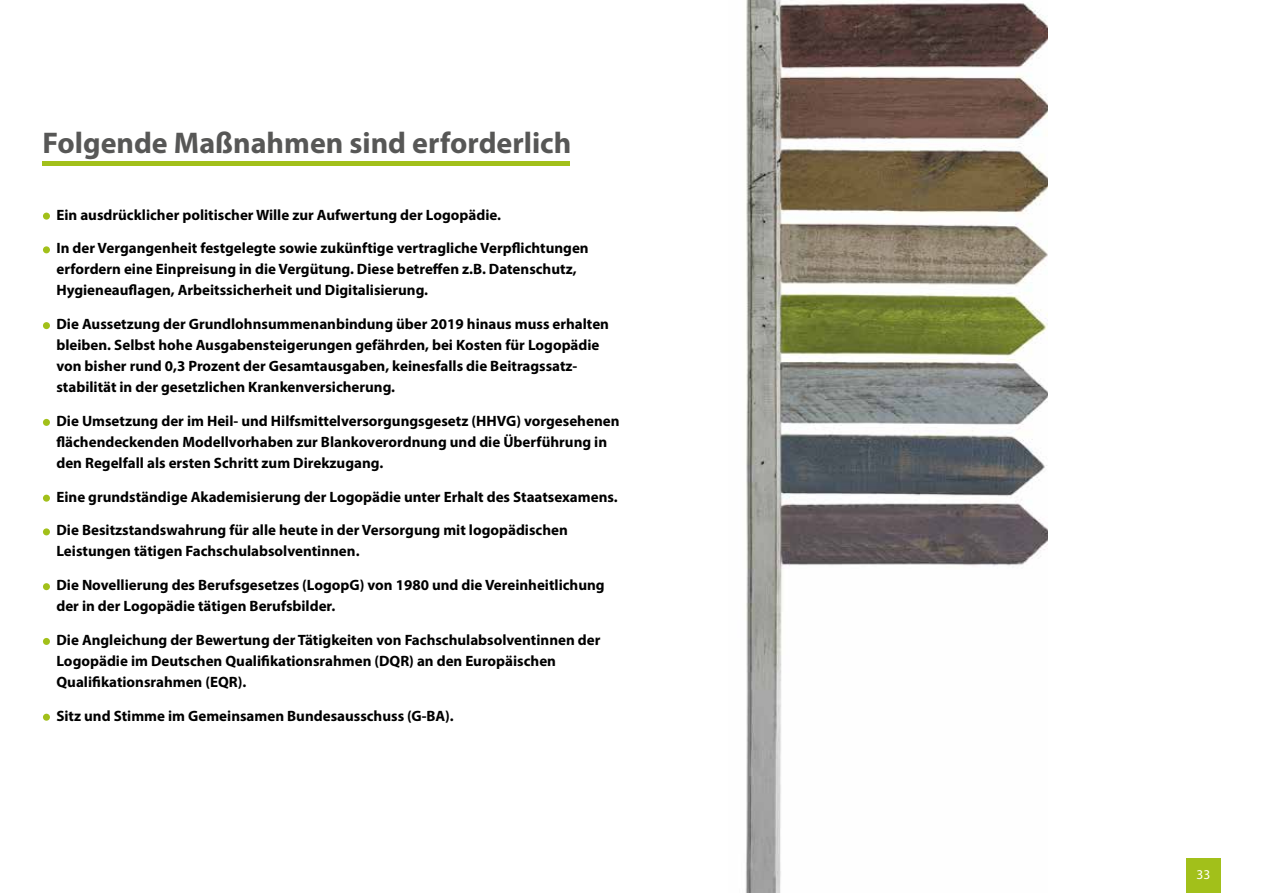
<style>
.page{position:relative;width:1263px;height:893px;background:#fff}
.page>*{position:absolute;margin:0;border:0;box-sizing:border-box;transform-origin:0 0}
.t1{font:700 30px "Myriad Pro";color:#575756}
.t2{font:700 15px/21px "Myriad Pro";color:#000}
.t3{font:13.5px "Myriad Pro";color:#fff}
</style>
<div class="page">
<div style="left:1186px;top:859px;width:34px;height:34px;background:#a2c01a"></div>
<img style="left:745px;top:0;width:302px;height:893px">
<div style="left:43px;top:213px;width:7px;height:7px;background:#a2c01a;border-radius:50%"></div>
<div style="left:43px;top:246px;width:7px;height:7px;background:#a2c01a;border-radius:50%"></div>
<div style="left:43px;top:322px;width:7px;height:7px;background:#a2c01a;border-radius:50%"></div>
<div style="left:43px;top:419px;width:7px;height:7px;background:#a2c01a;border-radius:50%"></div>
<div style="left:43px;top:495px;width:7px;height:7px;background:#a2c01a;border-radius:50%"></div>
<div style="left:43px;top:528px;width:7px;height:7px;background:#a2c01a;border-radius:50%"></div>
<div style="left:43px;top:583px;width:7px;height:7px;background:#a2c01a;border-radius:50%"></div>
<div style="left:43px;top:638px;width:7px;height:7px;background:#a2c01a;border-radius:50%"></div>
<div style="left:43px;top:714px;width:7px;height:7px;background:#a2c01a;border-radius:50%"></div>
<hr style="left:43px;top:162px;width:527px;height:4px;background:#a2c01a">
<h1 class="t1" style="left:43px;top:123px;width:530px">Folgende Maßnahmen sind erforderlich</h1>
<p class="t2" style="left:56px;top:204px;width:446px">Ein ausdrücklicher politischer Wille zur Aufwertung der Logopädie.</p>
<p class="t2" style="left:56px;top:237px;width:534px">In der Vergangenheit festgelegte sowie zukünftige vertragliche Verpflichtungen erfordern eine Einpreisung in die Vergütung. Diese betreffen z.B. Datenschutz,<br>Hygieneauflagen, Arbeitssicherheit und Digitalisierung.</p>
<p class="t2" style="left:56px;top:313px;width:554px">Die Aussetzung der Grundlohnsummenanbindung über 2019 hinaus muss erhalten bleiben. Selbst hohe Ausgabensteigerungen gefährden, bei Kosten für Logopädie von bisher rund 0,3 Prozent der Gesamtausgaben, keinesfalls die Beitragssatz&shy;stabilität in der gesetzlichen Krankenversicherung.</p>
<p class="t2" style="left:56px;top:410px;width:565px">Die Umsetzung der im Heil- und Hilfsmittelversorgungsgesetz (HHVG) vorgesehenen flächendeckenden Modellvorhaben zur Blankoverordnung und die Überführung in den Regelfall als ersten Schritt zum Direkzugang.</p>
<p class="t2" style="left:56px;top:486px;width:563px">Eine grundständige Akademisierung der Logopädie unter Erhalt des Staatsexamens.</p>
<p class="t2" style="left:56px;top:519px;width:513px">Die Besitzstandswahrung für alle heute in der Versorgung mit logopädischen<br>Leistungen tätigen Fachschulabsolventinnen.</p>
<p class="t2" style="left:56px;top:574px;width:550px">Die Novellierung des Berufsgesetzes (LogopG) von 1980 und die Vereinheitlichung der in der Logopädie tätigen Berufsbilder.</p>
<p class="t2" style="left:56px;top:629px;width:545px">Die Angleichung der Bewertung der Tätigkeiten von Fachschulabsolventinnen der<br>Logopädie im Deutschen Qualifikationsrahmen (DQR) an den Europäischen<br>Qualifikationsrahmen (EQR).</p>
<p class="t2" style="left:56px;top:705px;width:399px">Sitz und Stimme im Gemeinsamen Bundesausschuss (G-BA).</p>
<p class="t3" style="left:1196px;top:866px;width:15px">33</p>
</div>
